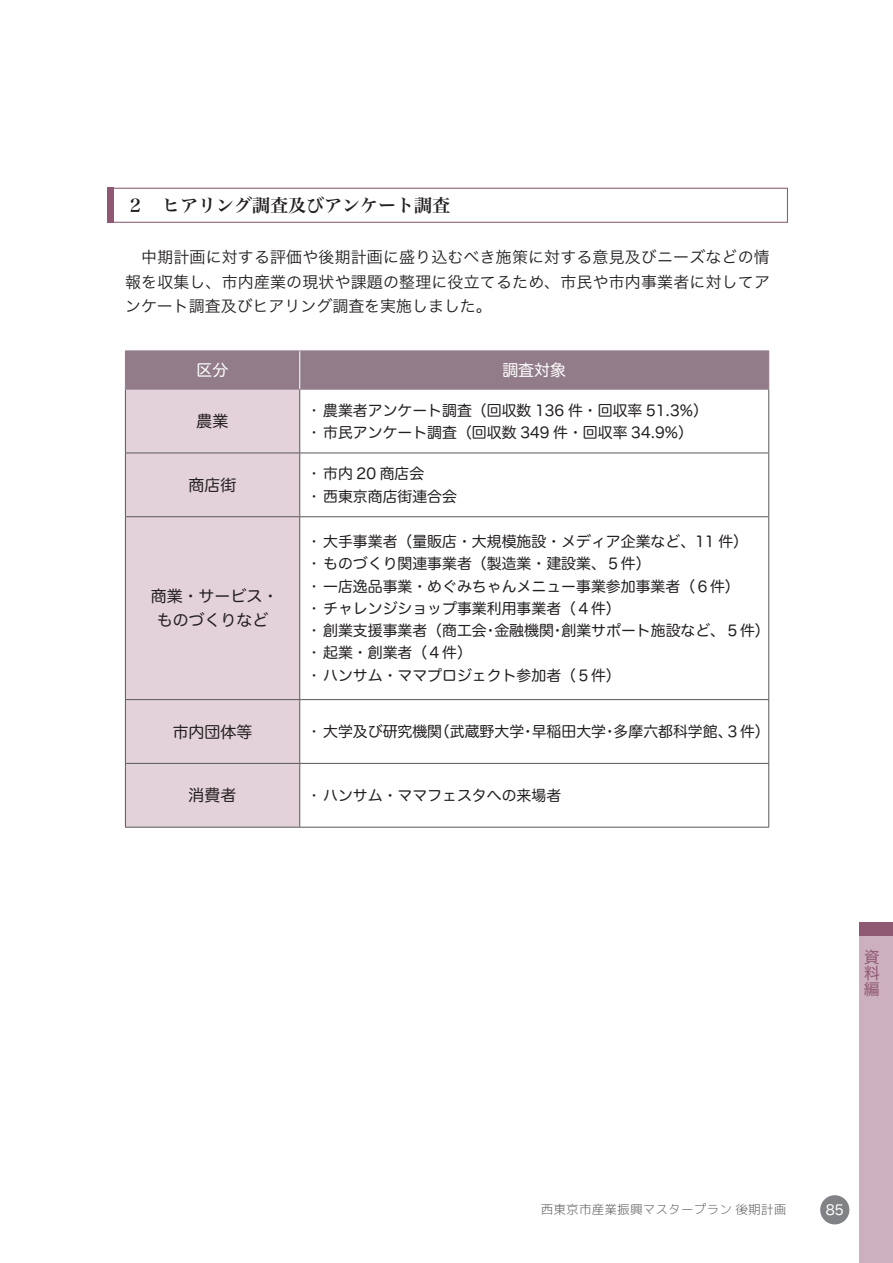
<style>
.page{position:relative;width:893px;height:1263px;background:#fff}
.page>*{position:absolute;margin:0;border:0;box-sizing:border-box;transform-origin:0 0}
.t1{font:18px "Hira Min Pro W6";color:#231f20}
.t2{font:15.9px/24.5px "Hiragino Sans W3";color:#231f20;text-align:justify}
.t3{font:15.9px/24.5px "Hira Maru Pro W4";color:#231f20;text-align:center}
.t4{font:15.9px "Hira Maru Pro W4";color:#fff}
.t5{font:15.9px/15.9px "Hiragino Sans W4";color:#8f5973;text-align:justify}
.t6{font:14.85px "Hira Maru Pro W4";color:#231f20}
.t7{font:13.8px "Hira Maru Pro W4";color:#fff}
.t8{font:12.75px "mgenplus 2 c light";color:#57585a}
</style>
<div class="page">
<div style="left:820px;top:1195px;width:29px;height:29px;background:#808285;border-radius:50%"></div>
<div style="left:107px;top:188px;width:681px;height:35px;border:1px solid #8f5973"></div>
<div style="left:107px;top:188px;width:7px;height:35px;background:#8f5973"></div>
<div style="left:126px;top:352px;width:642px;height:37px;background:#927c89"></div>
<div style="left:126px;top:390px;width:173px;height:437px;background:#e4d2db"></div>
<hr style="left:125px;top:351px;width:175px;height:1px;background:#927c89">
<hr style="left:125px;top:351px;width:1px;height:38px;background:#927c89">
<hr style="left:300px;top:351px;width:469px;height:1px;background:#927c89">
<hr style="left:768px;top:351px;width:1px;height:38px;background:#927c89">
<hr style="left:125px;top:389px;width:175px;height:1px;background:#927c89">
<hr style="left:300px;top:389px;width:469px;height:1px;background:#927c89">
<hr style="left:299px;top:351px;width:1px;height:38px;background:#fff">
<hr style="left:125px;top:389px;width:1px;height:64px;background:#57585a">
<hr style="left:299px;top:389px;width:1px;height:64px;background:#57585a">
<hr style="left:768px;top:389px;width:1px;height:64px;background:#57585a">
<hr style="left:125px;top:453px;width:175px;height:1px;background:#57585a">
<hr style="left:125px;top:453px;width:1px;height:63px;background:#57585a">
<hr style="left:300px;top:453px;width:469px;height:1px;background:#57585a">
<hr style="left:299px;top:453px;width:1px;height:63px;background:#57585a">
<hr style="left:768px;top:453px;width:1px;height:63px;background:#57585a">
<hr style="left:125px;top:516px;width:175px;height:1px;background:#57585a">
<hr style="left:125px;top:517px;width:1px;height:182px;background:#57585a">
<hr style="left:300px;top:516px;width:469px;height:1px;background:#57585a">
<hr style="left:299px;top:517px;width:1px;height:182px;background:#57585a">
<hr style="left:768px;top:517px;width:1px;height:182px;background:#57585a">
<hr style="left:125px;top:699px;width:175px;height:1px;background:#57585a">
<hr style="left:125px;top:700px;width:1px;height:63px;background:#57585a">
<hr style="left:300px;top:699px;width:469px;height:1px;background:#57585a">
<hr style="left:299px;top:700px;width:1px;height:63px;background:#57585a">
<hr style="left:768px;top:700px;width:1px;height:63px;background:#57585a">
<hr style="left:125px;top:763px;width:175px;height:1px;background:#57585a">
<hr style="left:125px;top:764px;width:1px;height:63px;background:#57585a">
<hr style="left:300px;top:763px;width:469px;height:1px;background:#57585a">
<hr style="left:299px;top:764px;width:1px;height:63px;background:#57585a">
<hr style="left:768px;top:764px;width:1px;height:63px;background:#57585a">
<hr style="left:125px;top:827px;width:175px;height:1px;background:#57585a">
<hr style="left:300px;top:827px;width:469px;height:1px;background:#57585a">
<div style="left:859px;top:935px;width:34px;height:328px;background:#cdb0bf"></div>
<div style="left:859px;top:922px;width:34px;height:13px;background:#8f5973"></div>
<p class="t1" style="left:108px;top:189px;width:343px">　２　ヒアリング調査及びアンケート調査</p>
<p class="t2" style="left:125px;top:244px;width:646px">　中期計画に対する評価や後期計画に盛り込むべき施策に対する意見及びニーズなどの情報を収集し、市内産業の現状や課題の整理に役立てるため、市民や市内事業者に対してアンケート調査及びヒアリング調査を実施しました。</p>
<p class="t4" style="left:197px;top:356px;width:33px">区分</p>
<p class="t4" style="left:502px;top:356px;width:65px">調査対象</p>
<p class="t3" style="left:197px;top:408px;width:33px">農業</p>
<p class="t6" style="left:310px;top:397px;width:399px">• 農業者アンケート調査（回収数 136 件・回収率 51.3%）</p>
<p class="t6" style="left:310px;top:419px;width:384px">• 市民アンケート調査（回収数 349 件・回収率 34.9%）</p>
<p class="t3" style="left:189px;top:472px;width:49px">商店街</p>
<p class="t3" style="left:151px;top:583px;width:129px">商業・サービス・ものづくりなど</p>
<p class="t6" style="left:310px;top:461px;width:116px">• 市内 20 商店会</p>
<p class="t6" style="left:310px;top:483px;width:148px">• 西東京商店街連合会</p>
<p class="t6" style="left:310px;top:528px;width:439px">• 大手事業者（量販店・大規模施設・メディア企業など、11 件）</p>
<p class="t6" style="left:310px;top:551px;width:342px">• ものづくり関連事業者（製造業・建設業、５件）</p>
<p class="t6" style="left:310px;top:573px;width:431px">• 一店逸品事業・めぐみちゃんメニュー事業参加事業者（６件）</p>
<p class="t6" style="left:310px;top:595px;width:312px">• チャレンジショップ事業利用事業者（４件）</p>
<p class="t6" style="left:310px;top:618px;width:461px">• 創業支援事業者（商工会・金融機関・創業サポート施設など、５件）</p>
<p class="t6" style="left:310px;top:640px;width:163px">• 起業・創業者（４件）</p>
<p class="t6" style="left:310px;top:662px;width:312px">• ハンサム・ママプロジェクト参加者（５件）</p>
<p class="t3" style="left:173px;top:718px;width:81px">市内団体等</p>
<p class="t6" style="left:310px;top:719px;width:461px">• 大学及び研究機関（武蔵野大学・早稲田大学・多摩六都科学館、３件）</p>
<p class="t3" style="left:189px;top:782px;width:49px">消費者</p>
<p class="t6" style="left:310px;top:782px;width:252px">• ハンサム・ママフェスタへの来場者</p>
<p class="t5" style="left:864px;top:948px;width:17px">資料編</p>
<p class="t8" style="left:541px;top:1201px;width:247px">西東京市産業振興マスタープラン 後期計画</p>
<p class="t7" style="left:826px;top:1198px;width:20px">85</p>
</div>
